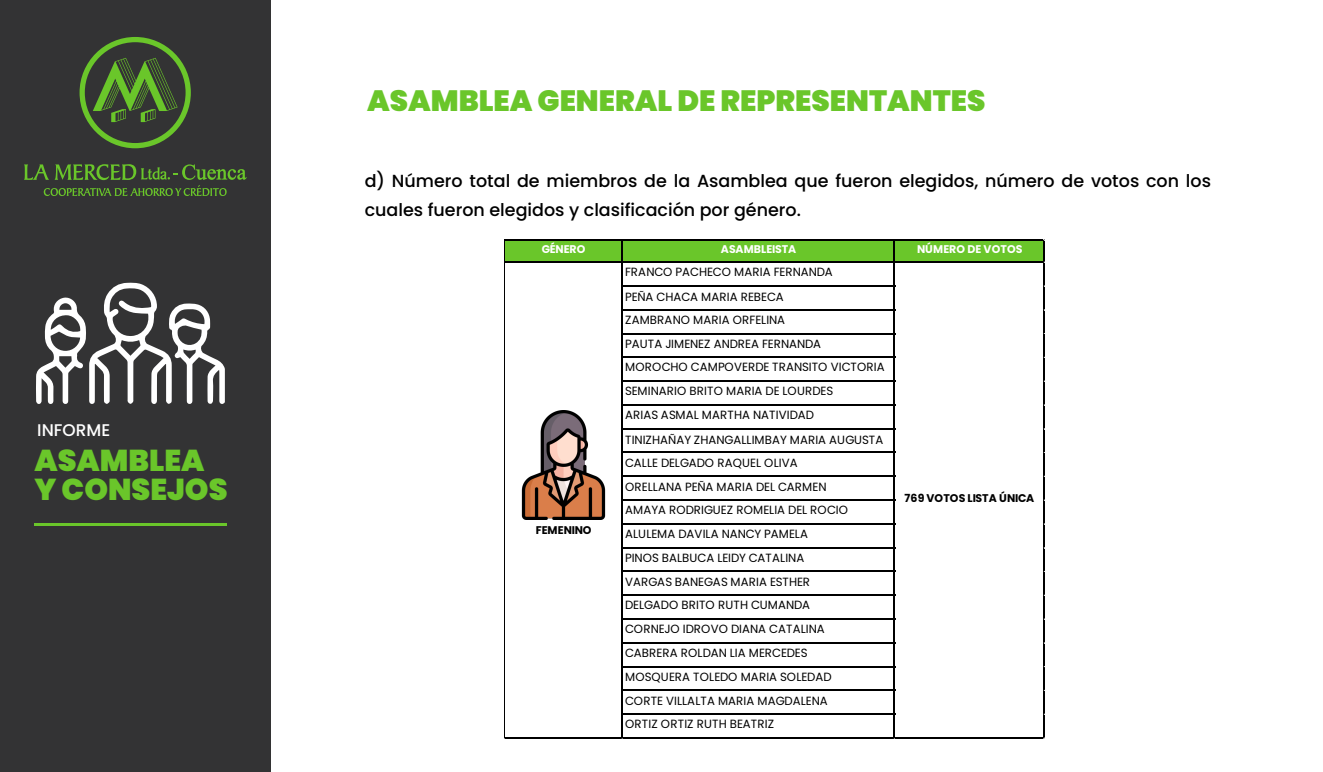
<style>
.page{position:relative;width:1323px;height:772px;background:#fff}
.page>*{position:absolute;margin:0;border:0;box-sizing:border-box;transform-origin:0 0}
.t1{font:900 30.1px/28.5px "Poppins";color:#6ac62a}
.t2{font:900 29.31px "Poppins";color:#6ac62a}
.t3{font:500 17.5px/28.5px "Poppins";color:#000}
.t4{font:500 16.89px "Poppins";color:#fff}
.t5{font:11.9px/23.8px "Poppins";letter-spacing:.005em;color:#000}
.t6{font:700 11.11px "Poppins";letter-spacing:-.005em;color:#fff}
.t7{font:700 11.11px "Poppins";letter-spacing:-.005em;color:#000}
</style>
<div class="page">
<div style="left:0;top:0;width:270px;height:772px;background:#333334"></div>
<svg style="left:80px;top:37px;width:111px;height:111px"></svg>
<svg style="left:24px;top:164px;width:223px;height:32px"></svg>
<hr style="left:34px;top:523px;width:193px;height:3px;background:#6ac62a">
<svg style="left:36px;top:282px;width:189px;height:122px"></svg>
<img style="left:521px;top:410px;width:85px;height:110px">
<div style="left:505px;top:240px;width:539px;height:23px;background:#6ac62a"></div>
<hr style="left:505px;top:240px;width:539px;height:1px;background:#000">
<hr style="left:505px;top:261px;width:539px;height:2px;background:#000">
<hr style="left:623px;top:285px;width:272px;height:2px;background:#000">
<hr style="left:623px;top:309px;width:272px;height:1px;background:#000">
<hr style="left:623px;top:333px;width:272px;height:1px;background:#000">
<hr style="left:623px;top:356px;width:272px;height:2px;background:#000">
<hr style="left:623px;top:380px;width:272px;height:2px;background:#000">
<hr style="left:623px;top:404px;width:272px;height:2px;background:#000">
<hr style="left:623px;top:428px;width:272px;height:1px;background:#000">
<hr style="left:623px;top:452px;width:272px;height:1px;background:#000">
<hr style="left:623px;top:475px;width:272px;height:2px;background:#000">
<hr style="left:623px;top:499px;width:272px;height:2px;background:#000">
<hr style="left:623px;top:523px;width:272px;height:1px;background:#000">
<hr style="left:623px;top:547px;width:272px;height:1px;background:#000">
<hr style="left:623px;top:571px;width:272px;height:1px;background:#000">
<hr style="left:623px;top:594px;width:272px;height:2px;background:#000">
<hr style="left:623px;top:618px;width:272px;height:2px;background:#000">
<hr style="left:623px;top:642px;width:272px;height:1px;background:#000">
<hr style="left:623px;top:666px;width:272px;height:1px;background:#000">
<hr style="left:623px;top:689px;width:272px;height:2px;background:#000">
<hr style="left:623px;top:713px;width:272px;height:2px;background:#000">
<hr style="left:504px;top:240px;width:1px;height:497px;background:#000">
<hr style="left:504px;top:737px;width:117px;height:1px;background:#000">
<hr style="left:621px;top:240px;width:2px;height:497px;background:#000">
<hr style="left:894px;top:240px;width:1px;height:498px;background:#000">
<hr style="left:621px;top:737px;width:423px;height:1px;background:#000">
<hr style="left:1043px;top:240px;width:1px;height:498px;background:#000">
<h3 class="t4" style="left:37px;top:420px;width:74px">INFORME</h3>
<h1 class="t1" style="left:35px;top:446px;width:194px">ASAMBLEA<br>Y CONSEJOS</h1>
<h2 class="t2" style="left:367px;top:83px;width:620px">ASAMBLEA GENERAL DE REPRESENTANTES</h2>
<h3 class="t3" style="left:365px;top:167px;width:848px">d) Número total de miembros de la Asamblea que fueron elegidos, número de votos con los cuales fueron elegidos y clasificación por género.</h3>
<p class="t6" style="left:542px;top:243px;width:45px">GÉNERO</p>
<p class="t6" style="left:721px;top:243px;width:77px">ASAMBLEISTA</p>
<p class="t6" style="left:917px;top:243px;width:107px">NÚMERO DE VOTOS</p>
<p class="t5" style="left:625px;top:260px;width:209px;line-height:24.5px">FRANCO PACHECO MARIA FERNANDA<br>PEÑA CHACA MARIA REBECA</p>
<p class="t5" style="left:625px;top:308px;width:261px">ZAMBRANO MARIA ORFELINA<br>PAUTA JIMENEZ ANDREA FERNANDA MOROCHO CAMPOVERDE TRANSITO VICTORIA SEMINARIO BRITO MARIA DE LOURDES<br>ARIAS ASMAL MARTHA NATIVIDAD<br>TINIZHAÑAY ZHANGALLIMBAY MARIA AUGUSTA</p>
<p class="t5" style="left:625px;top:450px;width:203px;line-height:24.5px">CALLE DELGADO RAQUEL OLIVA<br>ORELLANA PEÑA MARIA DEL CARMEN</p>
<p class="t5" style="left:625px;top:498px;width:224px">AMAYA RODRIGUEZ ROMELIA DEL ROCIO<br>ALULEMA DAVILA NANCY PAMELA<br>PINOS BALBUCA LEIDY CATALINA<br>VARGAS BANEGAS MARIA ESTHER<br>DELGADO BRITO RUTH CUMANDA<br>CORNEJO IDROVO DIANA CATALINA<br>CABRERA ROLDAN LIA MERCEDES<br>MOSQUERA TOLEDO MARIA SOLEDAD<br>CORTE VILLALTA MARIA MAGDALENA<br>ORTIZ ORTIZ RUTH BEATRIZ</p>
<p class="t7" style="left:905px;top:492px;width:131px">769 VOTOS LISTA ÚNICA</p>
<p class="t7" style="left:536px;top:524px;width:57px">FEMENINO</p>
</div>
